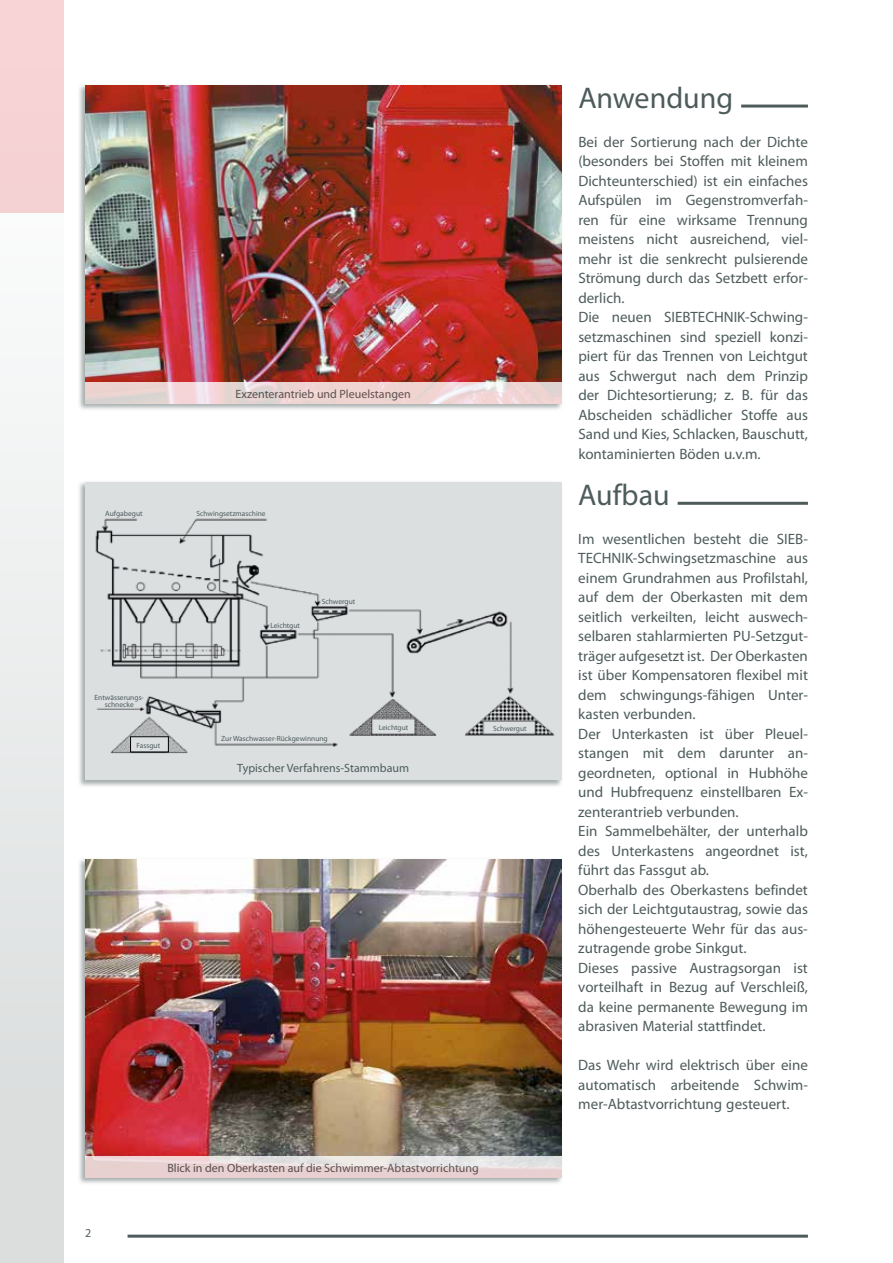
<style>
.page{position:relative;width:893px;height:1263px;background:#fff}
.page>*{position:absolute;margin:0;border:0;box-sizing:border-box;transform-origin:0 0}
.t1{font:30px "Myriad Pro";color:#4e5b5b}
.t2{font:15px/19.5px "Myriad Pro";color:#4e5b5b}
.t3{font:12px "Myriad Pro";color:#4e5b5b}
.t4{font:7.5px/7.5px "Myriad Pro";color:#4e5b5b;text-align:center}
</style>
<div class="page">
<svg style="left:0;top:393px;width:64px;height:870px"></svg>
<div style="left:0;top:0;width:64px;height:213px;background:#f6d3d5"></div>
<hr style="left:128px;top:1234px;width:680px;height:3px;background:#4e5b5b">
<div style="left:77px;top:481px;width:486px;height:307px;background:#4e5b5b;opacity:.5"></div>
<img style="left:85px;top:482px;width:474px;height:296px">
<div style="left:77px;top:83px;width:486px;height:329px;background:#4e5b5b;opacity:.5"></div>
<img style="left:85px;top:85px;width:476px;height:298px">
<div style="left:77px;top:857px;width:486px;height:329px;background:#4e5b5b;opacity:.5"></div>
<img style="left:85px;top:859px;width:476px;height:298px">
<div style="left:131px;top:737px;width:37px;height:15px;background:#dbdfe0"></div>
<div style="left:130px;top:736px;width:39px;height:16px;border:1px solid #000"></div>
<hr style="left:741px;top:105px;width:67px;height:3px;background:#4e5b5b">
<hr style="left:678px;top:502px;width:130px;height:3px;background:#4e5b5b">
<svg style="left:85px;top:383px;width:476px;height:21px;background:#ecd6d5"></svg>
<svg style="left:85px;top:1157px;width:476px;height:21px;background:#e7d7d7"></svg>
<p class="t3" style="left:236px;top:386px;width:177px">Exzenterantrieb und Pleuelstangen</p>
<p class="t4" style="left:105px;top:509px;width:39px">Aufgabegut</p>
<p class="t4" style="left:196px;top:509px;width:71px">Schwingsetzmaschine</p>
<p class="t4" style="left:95px;top:693px;width:51px">Entwässerungs&shy;schnecke</p>
<p class="t4" style="left:136px;top:742px;width:25px">Fassgut</p>
<p class="t4" style="left:270px;top:621px;width:31px">Leichtgut</p>
<p class="t4" style="left:322px;top:597px;width:35px">Schwergut</p>
<p class="t4" style="left:221px;top:735px;width:108px">Zur Waschwasser-Rückgewinnung</p>
<p class="t4" style="left:379px;top:724px;width:31px">Leichtgut</p>
<p class="t4" style="left:493px;top:724px;width:35px">Schwergut</p>
<p class="t3" style="left:237px;top:761px;width:173px">Typischer Verfahrens-Stammbaum</p>
<p class="t3" style="left:85px;top:1226px;width:8px">2</p>
<p class="t3" style="left:167px;top:1160px;width:313px">Blick in den Oberkasten auf die Schwimmer-Abtastvorrichtung</p>
<h1 class="t1" style="left:578px;top:79px;width:156px">Anwendung</h1>
<p class="t2" style="left:578px;top:132px;width:231px">Bei der Sortierung nach der Dichte (besonders bei Stoffen mit kleinem Dichteunterschied) ist ein einfaches Aufspülen im Gegenstromverfah&shy;ren für eine wirksame Trennung meistens nicht ausreichend, viel&shy;mehr ist die senkrecht pulsierende Strömung durch das Setzbett erfor&shy;derlich.<br>Die neuen SIEBTECHNIK-Schwing&shy;setzmaschinen sind speziell konzi&shy;piert für das Trennen von Leichtgut aus Schwergut nach dem Prinzip der Dichtesortierung; z. B. für das Abscheiden schädlicher Stoffe aus Sand und Kies, Schlacken, Bauschutt, kontaminierten Böden u.v.m.</p>
<h1 class="t1" style="left:578px;top:476px;width:93px">Aufbau</h1>
<p class="t2" style="left:578px;top:529px;width:231px">Im wesentlichen besteht die SIEB-TECHNIK-Schwingsetzmaschine aus einem Grundrahmen aus Profilstahl, auf dem der Oberkasten mit dem seitlich verkeilten, leicht auswech&shy;selbaren stahlarmierten PU-Setzgut&shy;träger aufgesetzt ist. Der Oberkasten ist über Kompensatoren flexibel mit dem schwingungs-fähigen Unter&shy;kasten verbunden.<br>Der Unterkasten ist über Pleuel&shy;stangen mit dem darunter an&shy;geordneten, optional in Hubhöhe und Hubfrequenz einstellbaren Ex&shy;zenterantrieb verbunden.<br>Ein Sammelbehälter, der unterhalb des Unterkastens angeordnet ist, führt das Fassgut ab.<br>Oberhalb des Oberkastens befindet sich der Leichtgutaustrag, sowie das höhengesteuerte Wehr für das aus&shy;zutragende grobe Sinkgut.<br>Dieses passive Austragsorgan ist vorteilhaft in Bezug auf Verschleiß, da keine permanente Bewegung im abrasiven Material stattfindet.</p>
<p class="t2" style="left:578px;top:1055px;width:231px;text-align:justify">Das Wehr wird elektrisch über eine automatisch arbeitende Schwim&shy;mer-Abtastvorrichtung gesteuert.</p>
</div>
